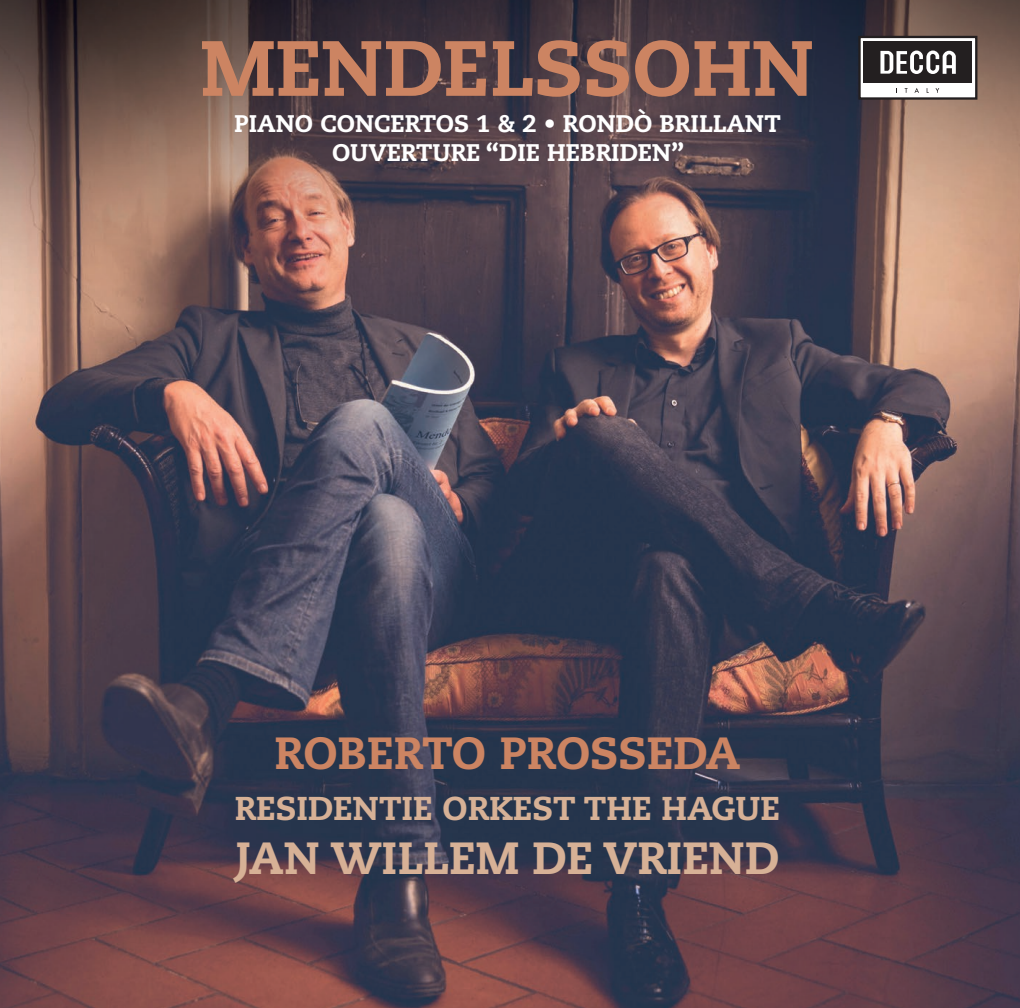
<style>
.page{position:relative;width:1020px;height:1008px;background:#fff}
.page>*{position:absolute;margin:0;border:0;box-sizing:border-box;transform-origin:0 0}
.t1{font:800 78px "Caecilia LT Std";color:#cc8462}
.t2{font:800 45px "Caecilia LT Std";color:#d7b196}
.t3{font:800 45px "Caecilia LT Std";color:#cc8462}
.t4{font:800 33px "Caecilia LT Std";color:#d7b196}
.t5{font:800 24px/28.8px "Caecilia LT Std";color:#fff;text-align:center}
</style>
<div class="page">
<img style="left:0;top:0;width:1020px;height:1007px">
<div style="left:859px;top:37px;width:117px;height:61px;background:#fff"></div>
<div style="left:858px;top:36px;width:119px;height:64px;border:2px solid #231f20"></div>
<div style="left:863px;top:41px;width:109px;height:42px;background:#231f20"></div>
<svg style="left:880px;top:50px;width:75px;height:24px"></svg>
<svg style="left:914px;top:88px;width:5px;height:5px"></svg>
<h1 class="t1" style="left:200px;top:20px;width:616px">MENDELSSOHN</h1>
<p class="t5" style="left:234px;top:109px;width:548px">PIANO CONCERTOS 1 &amp; 2 • RONDÒ BRILLANT<br>OUVERTURE “DIE HEBRIDEN”</p>
<h2 class="t3" style="left:274px;top:725px;width:467px">ROBERTO PROSSEDA</h2>
<h3 class="t4" style="left:235px;top:788px;width:547px">RESIDENTIE ORKEST THE HAGUE</h3>
<h2 class="t2" style="left:236px;top:830px;width:545px">JAN WILLEM DE VRIEND</h2>
</div>
